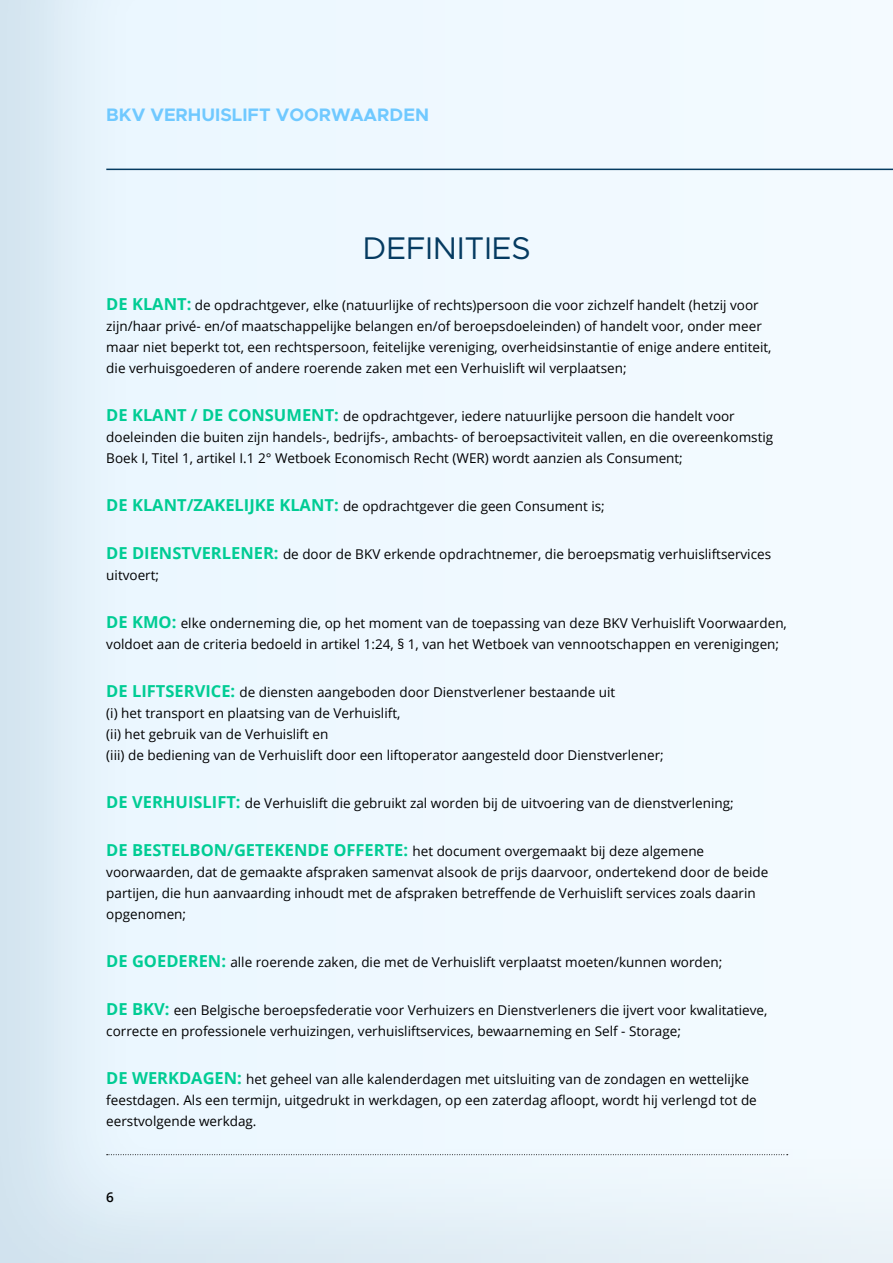
<style>
.page{position:relative;width:893px;height:1263px;background:#fff}
.page>*{position:absolute;margin:0;border:0;box-sizing:border-box;transform-origin:0 0}
.t1{font:31.5px "Metropolis";color:#053b61}
.t2{font:700 18.15px "Metropolis";color:#70c9ff}
.t3{font:13.5px/21px "Open Sans";color:#000}
.t4{font:600 13.5px "Open Sans";color:#000}
.s1{font-weight:700;font-size:16.5px;color:#00cc94}
</style>
<div class="page">
<div style="left:0;top:0;width:893px;height:1263px;background:#053b61;opacity:.11"></div>
<hr style="left:106px;top:169px;width:787px;height:1px;background:#053b61">
<svg style="left:107px;top:1154px;width:681px;height:1px"></svg>
<h2 class="t2" style="left:106px;top:103px;width:324px">BKV VERHUISLIFT VOORWAARDEN</h2>
<h1 class="t1" style="left:362px;top:229px;width:170px">DEFINITIES</h1>
<p class="t3" style="left:106px;top:294px;width:667px"><span class="s1">DE KLANT:</span> de opdrachtgever, elke (natuurlijke of rechts)persoon die voor zichzelf handelt (hetzij voor zijn/haar privé- en/of maatschappelijke belangen en/of beroepsdoeleinden) of handelt voor, onder meer maar niet beperkt tot, een rechtspersoon, feitelijke vereniging, overheidsinstantie of enige andere entiteit, die verhuisgoederen of andere roerende zaken met een Verhuislift wil verplaatsen;</p>
<p class="t3" style="left:106px;top:405px;width:668px"><span class="s1">DE KLANT / DE CONSUMENT:</span> de opdrachtgever, iedere natuurlijke persoon die handelt voor doeleinden die buiten zijn handels-, bedrijfs-, ambachts- of beroepsactiviteit vallen, en die overeenkomstig<br>Boek I, Titel 1, artikel I.1 2° Wetboek Economisch Recht (WER) wordt aanzien als Consument;</p>
<p class="t3" style="left:106px;top:495px;width:500px"><span class="s1">DE KLANT/ZAKELIJKE KLANT:</span> de opdrachtgever die geen Consument is;</p>
<p class="t3" style="left:106px;top:543px;width:666px"><span class="s1">DE DIENSTVERLENER:</span> de door de BKV erkende opdrachtnemer, die beroepsmatig verhuisliftservices uitvoert;</p>
<p class="t3" style="left:106px;top:612px;width:682px"><span class="s1">DE KMO:</span> elke onderneming die, op het moment van de toepassing van deze BKV Verhuislift Voorwaarden, voldoet aan de criteria bedoeld in artikel 1:24, § 1, van het Wetboek van vennootschappen en verenigingen;</p>
<p class="t3" style="left:106px;top:681px;width:559px"><span class="s1">DE LIFTSERVICE:</span> de diensten aangeboden door Dienstverlener bestaande uit<br>(i) het transport en plaatsing van de Verhuislift,<br>(ii) het gebruik van de Verhuislift en<br>(iii) de bediening van de Verhuislift door een liftoperator aangesteld door Dienstverlener;</p>
<p class="t3" style="left:106px;top:792px;width:629px"><span class="s1">DE VERHUISLIFT:</span> de Verhuislift die gebruikt zal worden bij de uitvoering van de dienstverlening;</p>
<p class="t3" style="left:106px;top:840px;width:663px"><span class="s1">DE BESTELBON/GETEKENDE OFFERTE:</span> het document overgemaakt bij deze algemene voorwaarden, dat de gemaakte afspraken samenvat alsook de prijs daarvoor, ondertekend door de beide partijen, die hun aanvaarding inhoudt met de afspraken betreffende de Verhuislift services zoals daarin opgenomen;</p>
<p class="t3" style="left:106px;top:951px;width:617px"><span class="s1">DE GOEDEREN:</span> alle roerende zaken, die met de Verhuislift verplaatst moeten/kunnen worden;</p>
<p class="t3" style="left:106px;top:999px;width:663px"><span class="s1">DE BKV:</span> een Belgische beroepsfederatie voor Verhuizers en Dienstverleners die ijvert voor kwalitatieve, correcte en professionele verhuizingen, verhuisliftservices, bewaarneming en Self - Storage;</p>
<p class="t3" style="left:106px;top:1068px;width:652px"><span class="s1">DE WERKDAGEN:</span> het geheel van alle kalenderdagen met uitsluiting van de zondagen en wettelijke feestdagen. Als een termijn, uitgedrukt in werkdagen, op een zaterdag afloopt, wordt hij verlengd tot de eerstvolgende werkdag.</p>
<p class="t4" style="left:106px;top:1188px;width:9px">6</p>
</div>
